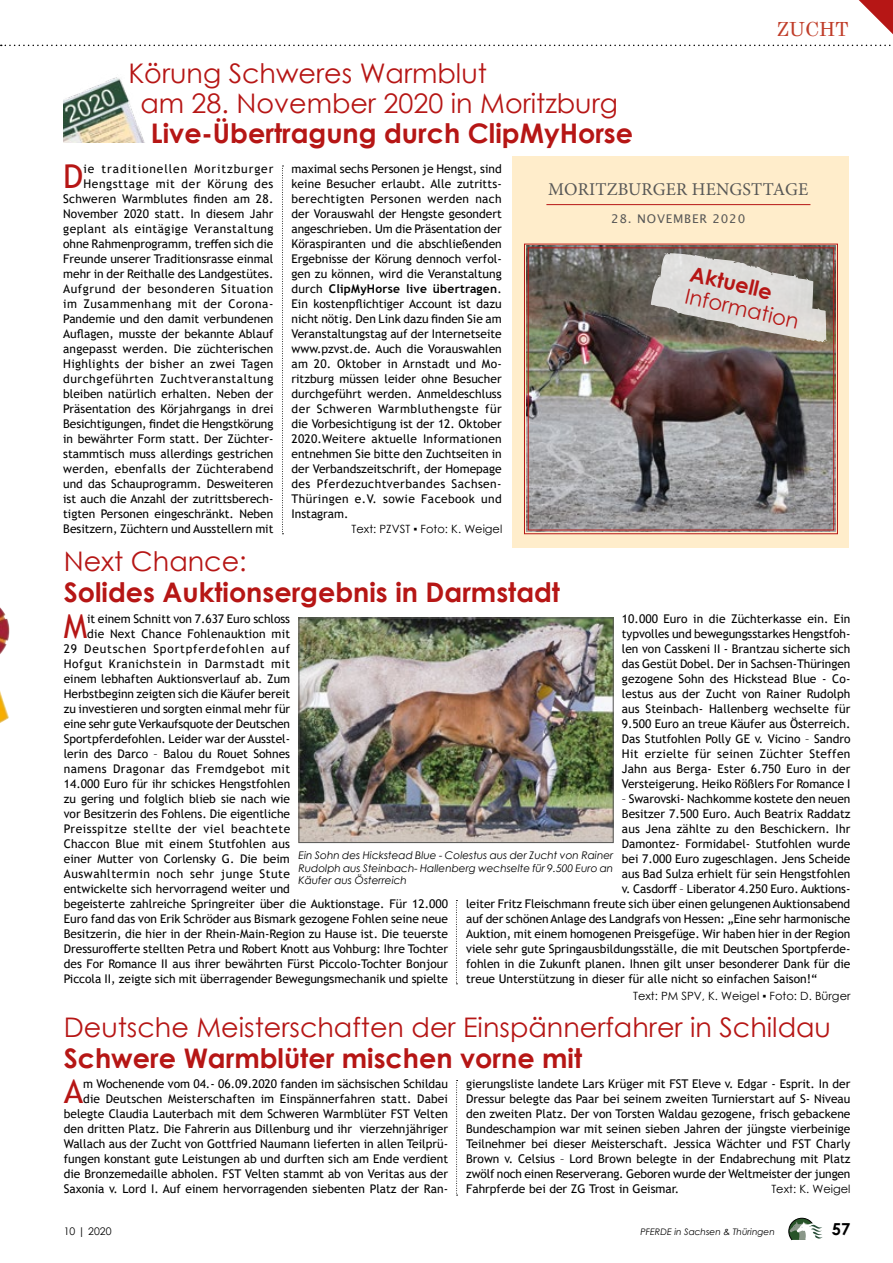
<style>
.page{position:relative;width:893px;height:1263px;background:#fff}
.page>*{position:absolute;margin:0;border:0;box-sizing:border-box;transform-origin:0 0}
.t1{font:33px "Trebuchet MS";color:#b61615}
.t2{font:27px/30px "Century Gothic";color:#b61615}
.t3{font:700 27px "Century Gothic";color:#b61615}
.t4{font:21px "Century Gothic";color:#b61615}
.t5{font:700 21px "Century Gothic";color:#b61615}
.t6{font:19.5px "Century";color:#c03d29}
.t7{font:18px "Minion Pro";letter-spacing:.01em;color:#575756}
.t8{font:700 16.5px "Century Gothic";color:#000}
.t9{font:12px/15px "Trebuchet MS";color:#000;text-align:justify}
.t10{font:12px "Trebuchet MS";letter-spacing:.045em;color:#000}
.t11{font:12px "Trebuchet MS";letter-spacing:.07em;color:#000}
.t12{font:12px "Trebuchet MS";letter-spacing:.04em;color:#000}
.t13{font:12px "Lucida Sans Unicode";letter-spacing:.07em;color:#575756}
.t14{font:11.4px "Century Gothic";color:#000}
.t15{font:italic 10.5px/12.6px "Century Gothic";color:#000;text-align:justify}
.t16{font:10.5px "Century Gothic";color:#000}
.t17{font:italic 9px "Century Gothic";color:#000}
.s1{font-weight:700}
</style>
<div class="page">
<svg style="left:1px;top:0;width:892px;height:47px"></svg>
<svg style="left:788px;top:1217px;width:35px;height:24px"></svg>
<img style="left:0;top:607px;width:10px;height:116px">
<div style="left:512px;top:156px;width:336px;height:392px;background:#ffedcb"></div>
<img style="left:301px;top:620px;width:310px;height:221px">
<div style="left:299px;top:618px;width:314px;height:225px;border:1px solid #575756"></div>
<svg style="left:456px;top:900px;width:1px;height:84px"></svg>
<img style="left:64px;top:77px;width:81px;height:66px">
<img style="left:524px;top:243px;width:314px;height:291px">
<div style="left:528px;top:247px;width:306px;height:283px;border:1px solid #b61615"></div>
<svg style="left:651px;top:253px;width:177px;height:89px;background:#b1ada9"></svg>
<hr style="left:546px;top:204px;width:264px;height:1px;background:#b61615">
<svg style="left:282px;top:166px;width:1px;height:368px"></svg>
<svg style="left:456px;top:1080px;width:2px;height:116px"></svg>
<h2 class="t2" style="left:140px;top:58px;width:479px;text-indent:-12px">Körung Schweres Warmblut<br>am 28. November 2020 in Moritzburg</h2>
<h2 class="t3" style="left:151px;top:113px;width:484px">Live-Übertragung durch ClipMyHorse</h2>
<h3 class="t6" style="left:777px;top:12px;width:73px">ZUCHT</h3>
<p class="t9" style="left:63px;top:161px;width:212px;text-align:right">ie traditionellen Moritzburger Hengsttage mit der Körung des Schweren Warmblutes finden am 28.<br>November 2020 statt. In diesem Jahr geplant als eintägige Veranstaltung ohne Rahmenprogramm, treffen sich die Freunde unserer Traditionsrasse einmal mehr in der Reithalle des Landgestütes.<br>Aufgrund der besonderen Situation im Zusammenhang mit der Corona-Pandemie und den damit verbundenen Auflagen, musste der bekannte Ablauf angepasst werden. Die züchterischen Highlights der bisher an zwei Tagen durchgeführten Zuchtveranstaltung bleiben natürlich erhalten. Neben der Präsentation des Körjahrgangs in drei Besichtigungen, findet die Hengstkörung in bewährter Form statt. Der Züchter&shy;stammtisch muss allerdings gestrichen werden, ebenfalls der Züchterabend und das Schauprogramm. Desweiteren ist auch die Anzahl der zutrittsberech&shy;tigten Personen eingeschränkt. Neben Besitzern, Züchtern und Ausstellern mit</p>
<p class="t9" style="left:291px;top:161px;width:212px">maximal sechs Personen je Hengst, sind keine Besucher erlaubt. Alle zutritts&shy;berechtigten Personen werden nach der Vorauswahl der Hengste gesondert angeschrieben. Um die Präsentation der Köraspiranten und die abschließenden Ergebnisse der Körung dennoch verfol&shy;gen zu können, wird die Veranstaltung durch <span class="s1">ClipMyHorse live übertragen</span>.<br>Ein kostenpflichtiger Account ist dazu nicht nötig. Den Link dazu finden Sie am Veranstaltungstag auf der Internetseite www.pzvst.de. Auch die Vorauswahlen am 20. Oktober in Arnstadt und Mo&shy;ritzburg müssen leider ohne Besucher durchgeführt werden. Anmeldeschluss der Schweren Warmbluthengste für die Vorbesichtigung ist der 12. Oktober 2020.Weitere aktuelle Informationen entnehmen Sie bitte den Zuchtseiten in der Verbandszeitschrift, der Homepage des Pferdezuchtverbandes Sachsen-Thüringen e.V. sowie Facebook und Instagram.</p>
<h1 class="t1" style="left:63px;top:156px;width:22px">D</h1>
<p class="t14" style="left:352px;top:521px;width:152px">Text: PZVST ▪ Foto: K. Weigel</p>
<h3 class="t7" style="left:548px;top:177px;width:262px">MORITZBURGER HENGSTTAGE</h3>
<p class="t13" style="left:611px;top:210px;width:136px">28. NOVEMBER 2020</p>
<h3 class="t5" style="left:694px;top:258px;width:85px;rotate:13deg">Aktuelle</h3>
<h3 class="t4" style="left:689px;top:281px;width:118px;rotate:13deg">Information</h3>
<h2 class="t2" style="left:64px;top:545px;width:184px">Next Chance:</h2>
<h2 class="t3" style="left:64px;top:571px;width:498px">Solides Auktionsergebnis in Darmstadt</h2>
<p class="t9" style="left:622px;top:611px;width:230px">10.000 Euro in die Züchterkasse ein. Ein typvolles und bewegungsstarkes Hengstfoh&shy;len von Casskeni II - Brantzau sicherte sich das Gestüt Dobel. Der in Sachsen-Thüringen gezogene Sohn des Hickstead Blue - Co&shy;lestus aus der Zucht von Rainer Rudolph aus Steinbach- Hallenberg wechselte für 9.500 Euro an treue Käufer aus Österreich.<br>Das Stutfohlen Polly GE v. Vicino – Sandro Hit erzielte für seinen Züchter Steffen Jahn aus Berga- Ester 6.750 Euro in der Versteigerung. Heiko Rößlers For Romance I</p>
<p class="t9" style="left:622px;top:791px;width:230px">– Swarovski- Nachkomme kostete den neuen</p>
<p class="t9" style="left:622px;top:806px;width:230px">Besitzer 7.500 Euro. Auch Beatrix Raddatz</p>
<p class="t9" style="left:622px;top:821px;width:230px">aus Jena zählte zu den Beschickern. Ihr</p>
<p class="t9" style="left:622px;top:836px;width:230px">Damontez- Formidabel- Stutfohlen wurde</p>
<p class="t9" style="left:622px;top:851px;width:230px">bei 7.000 Euro zugeschlagen. Jens Scheide</p>
<p class="t9" style="left:622px;top:866px;width:230px">aus Bad Sulza erhielt für sein Hengstfohlen</p>
<p class="t9" style="left:622px;top:881px;width:230px">v. Casdorff – Liberator 4.250 Euro. Auktions-</p>
<p class="t9" style="left:466px;top:896px;width:386px">leiter Fritz Fleischmann freute sich über einen gelungenen Auktionsabend</p>
<p class="t9" style="left:466px;top:911px;width:386px">auf der schönen Anlage des Landgrafs von Hessen: „Eine sehr harmonische</p>
<p class="t9" style="left:466px;top:926px;width:386px">Auktion, mit einem homogenen Preisgefüge. Wir haben hier in der Region</p>
<p class="t9" style="left:466px;top:941px;width:386px">viele sehr gute Springausbildungsställe, die mit Deutschen Sportpferde-</p>
<p class="t9" style="left:466px;top:956px;width:386px">fohlen in die Zukunft planen. Ihnen gilt unser besonderer Dank für die</p>
<p class="t9" style="left:466px;top:971px;width:353px">treue Unterstützung in dieser für alle nicht so einfachen Saison!“</p>
<h1 class="t1" style="left:64px;top:606px;width:25px">M</h1>
<p class="t9" style="left:87px;top:611px;width:204px">it einem Schnitt von 7.637 Euro schloss</p>
<p class="t9" style="left:87px;top:626px;width:205px">die Next Chance Fohlenauktion mit</p>
<p class="t11" style="left:64px;top:641px;width:228px">29 Deutschen Sportpferdefohlen auf</p>
<p class="t10" style="left:64px;top:656px;width:228px">Hofgut Kranichstein in Darmstadt mit</p>
<p class="t9" style="left:64px;top:671px;width:228px">einem lebhaften Auktionsverlauf ab. Zum</p>
<p class="t9" style="left:64px;top:686px;width:228px">Herbstbeginn zeigten sich die Käufer bereit</p>
<p class="t9" style="left:64px;top:701px;width:228px">zu investieren und sorgten einmal mehr für</p>
<p class="t9" style="left:64px;top:716px;width:228px">eine sehr gute Verkaufsquote der Deutschen</p>
<p class="t9" style="left:64px;top:731px;width:228px">Sportpferdefohlen. Leider war der Ausstel-</p>
<p class="t9" style="left:64px;top:746px;width:228px">lerin des Darco – Balou du Rouet Sohnes</p>
<p class="t12" style="left:64px;top:761px;width:228px">namens Dragonar das Fremdgebot mit</p>
<p class="t9" style="left:64px;top:776px;width:228px">14.000 Euro für ihr schickes Hengstfohlen</p>
<p class="t9" style="left:64px;top:791px;width:228px">zu gering und folglich blieb sie nach wie</p>
<p class="t9" style="left:64px;top:806px;width:228px">vor Besitzerin des Fohlens. Die eigentliche</p>
<p class="t10" style="left:64px;top:821px;width:228px">Preisspitze stellte der viel beachtete</p>
<p class="t9" style="left:64px;top:836px;width:228px">Chaccon Blue mit einem Stutfohlen aus</p>
<p class="t9" style="left:64px;top:851px;width:228px">einer Mutter von Corlensky G. Die beim</p>
<p class="t10" style="left:64px;top:866px;width:228px">Auswahltermin noch sehr junge Stute</p>
<p class="t9" style="left:64px;top:881px;width:228px">entwickelte sich hervorragend weiter und</p>
<p class="t9" style="left:64px;top:896px;width:386px">begeisterte zahlreiche Springreiter über die Auktionstage. Für 12.000</p>
<p class="t9" style="left:64px;top:911px;width:386px">Euro fand das von Erik Schröder aus Bismark gezogene Fohlen seine neue</p>
<p class="t9" style="left:64px;top:926px;width:386px">Besitzerin, die hier in der Rhein-Main-Region zu Hause ist. Die teuerste</p>
<p class="t9" style="left:64px;top:941px;width:386px">Dressurofferte stellten Petra und Robert Knott aus Vohburg: Ihre Tochter</p>
<p class="t9" style="left:64px;top:956px;width:386px">des For Romance II aus ihrer bewährten Fürst Piccolo-Tochter Bonjour</p>
<p class="t9" style="left:64px;top:971px;width:386px">Piccola II, zeigte sich mit überragender Bewegungsmechanik und spielte</p>
<p class="t15" style="left:298px;top:849px;width:316px">Ein Sohn des Hickstead Blue - Colestus aus der Zucht von Rainer Rudolph aus Steinbach- Hallenberg wechselte für 9.500 Euro an Käufer aus Österreich</p>
<p class="t14" style="left:633px;top:988px;width:219px">Text: PM SPV, K. Weigel ▪ Foto: D. Bürger</p>
<h2 class="t2" style="left:64px;top:1012px;width:769px">Deutsche Meisterschaften der Einspännerfahrer in Schildau</h2>
<h2 class="t3" style="left:64px;top:1038px;width:520px">Schwere Warmblüter mischen vorne mit</h2>
<h1 class="t1" style="left:64px;top:1071px;width:21px">A</h1>
<p class="t9" style="left:64px;top:1076px;width:386px;text-align:right">m Wochenende vom 04.- 06.09.2020 fanden im sächsischen Schildau die Deutschen Meisterschaften im Einspännerfahren statt. Dabei belegte Claudia Lauterbach mit dem Schweren Warmblüter FST Velten den dritten Platz. Die Fahrerin aus Dillenburg und ihr vierzehnjähriger Wallach aus der Zucht von Gottfried Naumann lieferten in allen Teilprü&shy;fungen konstant gute Leistungen ab und durften sich am Ende verdient die Bronzemedaille abholen. FST Velten stammt ab von Veritas aus der Saxonia v. Lord I. Auf einem hervorragenden siebenten Platz der Ran-</p>
<p class="t9" style="left:466px;top:1076px;width:386px">gierungsliste landete Lars Krüger mit FST Eleve v. Edgar - Esprit. In der Dressur belegte das Paar bei seinem zweiten Turnierstart auf S- Niveau den zweiten Platz. Der von Torsten Waldau gezogene, frisch gebackene Bundeschampion war mit seinen sieben Jahren der jüngste vierbeinige Teilnehmer bei dieser Meisterschaft. Jessica Wächter und FST Charly Brown v. Celsius – Lord Brown belegte in der Endabrechung mit Platz zwölf noch einen Reserverang. Geboren wurde der Weltmeister der jungen Fahrpferde bei der ZG Trost in Geismar.</p>
<p class="t14" style="left:771px;top:1181px;width:80px">Text: K. Weigel</p>
<p class="t16" style="left:64px;top:1224px;width:49px">10 | 2020</p>
<p class="t17" style="left:640px;top:1225px;width:136px">PFERDE in Sachsen &amp; Thüringen</p>
<h3 class="t8" style="left:832px;top:1216px;width:20px">57</h3>
</div>
